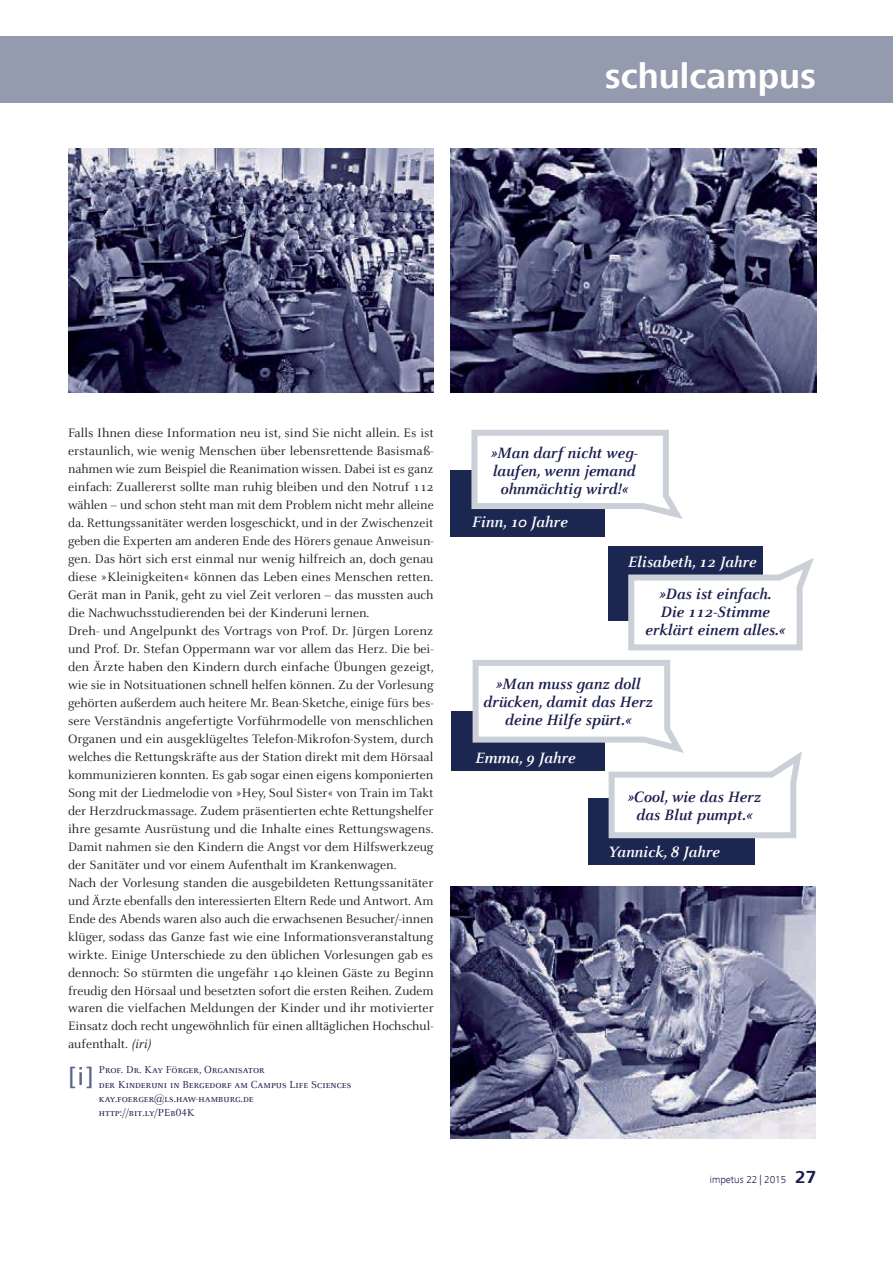
<style>
.page{position:relative;width:893px;height:1263px;background:#fff}
.page>*{position:absolute;margin:0;border:0;box-sizing:border-box;transform-origin:0 0}
.t1{font:700 36px "Frutiger Next Com";color:#fff}
.t2{font:500 25.5px "Frutiger Next Com";color:#5b6589}
.t3{font:italic 700 16.5px/18px "Celeste";color:#1a1c4d;text-align:center}
.t4{font:italic 700 16.5px "Celeste";color:#fff}
.t5{font:13.5px/18px "Celeste";color:#222224}
.t6{font:11.25px/14.2px "Celeste Caps";letter-spacing:.005em;color:#1a1c4d}
.t7{font:300 10.5px "Frutiger Next Com";color:#1a1c4d}
.s1{font-style:italic}
.s2{font-weight:700;font-size:18px}
</style>
<div class="page">
<div style="left:451px;top:711px;width:153px;height:60px;background:#1c2751"></div>
<div style="left:450px;top:470px;width:154px;height:66px;background:#1c2751"></div>
<img style="left:451px;top:886px;width:364px;height:252px">
<img style="left:68px;top:149px;width:366px;height:243px">
<div style="left:588px;top:799px;width:167px;height:66px;background:#1c2751"></div>
<img style="left:451px;top:149px;width:365px;height:243px">
<div style="left:0;top:36px;width:893px;height:67px;background:#959bae"></div>
<svg style="left:471px;top:429px;width:212px;height:95px"></svg>
<div style="left:608px;top:546px;width:155px;height:74px;background:#1c2751"></div>
<svg style="left:472px;top:558px;width:342px;height:281px"></svg>
<h1 class="t1" style="left:605px;top:62px;width:213px">schulcampus</h1>
<p class="t5" style="left:68px;top:425px;width:367px">Falls Ihnen diese Information neu ist, sind Sie nicht allein. Es ist erstaunlich, wie wenig Menschen über lebensrettende Basismaß&shy;nahmen wie zum Beispiel die Reanimation wissen. Dabei ist es ganz einfach: Zuallererst sollte man ruhig bleiben und den Notruf 112 wählen – und schon steht man mit dem Problem nicht mehr alleine da. Rettungssanitäter werden losgeschickt, und in der Zwischenzeit geben die Experten am anderen Ende des Hörers genaue Anweisun&shy;gen. Das hört sich erst einmal nur wenig hilfreich an, doch genau diese »Kleinigkeiten« können das Leben eines Menschen retten.<br>Gerät man in Panik, geht zu viel Zeit verloren – das mussten auch die Nachwuchsstudierenden bei der Kinderuni lernen.<br>Dreh- und Angelpunkt des Vortrags von Prof. Dr. Jürgen Lorenz und Prof. Dr. Stefan Oppermann war vor allem das Herz. Die bei&shy;den Ärzte haben den Kindern durch einfache Übungen gezeigt, wie sie in Notsituationen schnell helfen können. Zu der Vorlesung gehörten außerdem auch heitere Mr. Bean-Sketche, einige fürs bes&shy;sere Verständnis angefertigte Vorführmodelle von menschlichen Organen und ein ausgeklügeltes Telefon-Mikrofon-System, durch welches die Rettungskräfte aus der Station direkt mit dem Hörsaal kommunizieren konnten. Es gab sogar einen eigens komponierten Song mit der Liedmelodie von »Hey, Soul Sister« von Train im Takt der Herzdruckmassage. Zudem präsentierten echte Rettungshelfer ihre gesamte Ausrüstung und die Inhalte eines Rettungswagens.<br>Damit nahmen sie den Kindern die Angst vor dem Hilfswerkzeug der Sanitäter und vor einem Aufenthalt im Krankenwagen.<br>Nach der Vorlesung standen die ausgebildeten Rettungssanitäter und Ärzte ebenfalls den interessierten Eltern Rede und Antwort. Am Ende des Abends waren also auch die erwachsenen Besucher/-innen klüger, sodass das Ganze fast wie eine Informationsveranstaltung wirkte. Einige Unterschiede zu den üblichen Vorlesungen gab es dennoch: So stürmten die ungefähr 140 kleinen Gäste zu Beginn freudig den Hörsaal und besetzten sofort die ersten Reihen. Zudem waren die vielfachen Meldungen der Kinder und ihr motivierter Einsatz doch recht ungewöhnlich für einen alltäglichen Hochschul&shy;aufenthalt. <span class="s1">(iri)</span></p>
<p class="t6" style="left:99px;top:1063px;width:254px">Prof. Dr. Kay Förger, Organisator<br>der Kinderuni in Bergedorf am Campus Life Sciences kay.foerger@ls.haw-hamburg.de http://bit.ly/PEb04K</p>
<h2 class="t2" style="left:68px;top:1066px;width:27px">[i]</h2>
<p class="t3" style="left:491px;top:444px;width:149px">»Man darf nicht weg&shy;laufen, wenn jemand ohnmächtig wird!«</p>
<p class="t4" style="left:472px;top:515px;width:97px">Finn, 10 Jahre</p>
<p class="t4" style="left:628px;top:554px;width:130px">Elisabeth, 12 Jahre</p>
<p class="t3" style="left:645px;top:586px;width:141px">»Das ist einfach.<br>Die 112-Stimme erklärt einem alles.«</p>
<p class="t3" style="left:483px;top:675px;width:171px">»Man muss ganz doll drücken, damit das Herz deine Hilfe spürt.«</p>
<p class="t4" style="left:475px;top:750px;width:102px">Emma, 9 Jahre</p>
<p class="t3" style="left:627px;top:789px;width:135px">»Cool, wie das Herz das Blut pumpt.«</p>
<p class="t4" style="left:608px;top:844px;width:113px">Yannick, 8 Jahre</p>
<p class="t7" style="left:710px;top:1176px;width:108px">impetus 22 | 2015 <span class="s2">27</span></p>
</div>
